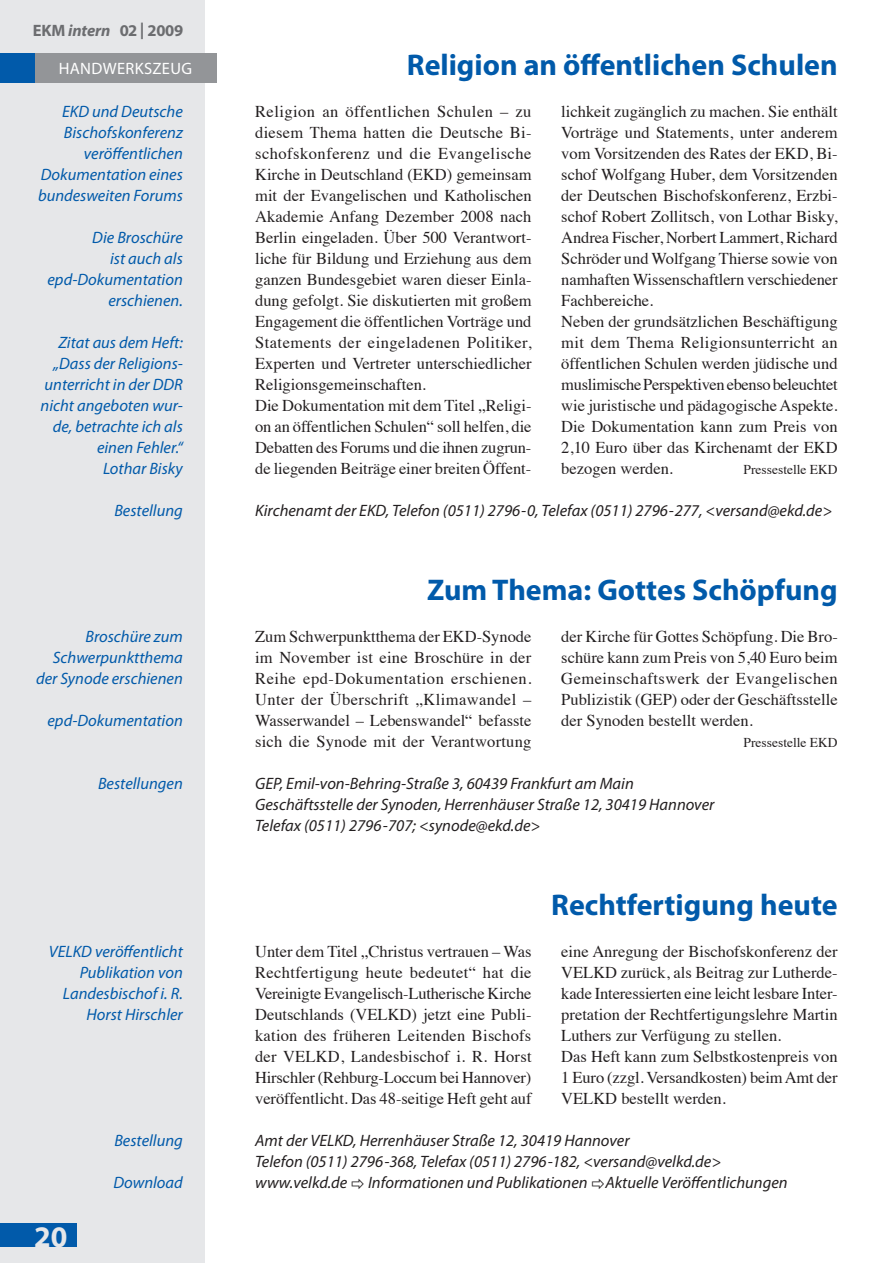
<style>
.page{position:relative;width:893px;height:1263px;background:#fff}
.page>*{position:absolute;margin:0;border:0;box-sizing:border-box;transform-origin:0 0}
.t1{font:700 30px "Myriad Pro";color:#015aaa}
.t2{font:700 30px "Myriad Pro";color:#e6e7e9}
.t3{font:16.5px/21px "Times";color:#231f20}
.t4{font:italic 16.5px/21px "Myriad Pro";color:#015aaa;text-align:right}
.t5{font:italic 16.5px/21px "Myriad Pro";color:#231f20}
.t6{font:700 16.5px "Myriad Pro";letter-spacing:-.01em;color:#6c6d70}
.t7{font:16.5px "Myriad Pro";color:#fff}
.t8{font:13.5px "Times";color:#231f20}
.s1{font-style:italic}
</style>
<div class="page">
<div style="left:0;top:0;width:204px;height:1263px;background:#e6e7e9"></div>
<div style="left:34px;top:53px;width:183px;height:30px;background:#939598"></div>
<div style="left:0;top:53px;width:34px;height:30px;background:#015aaa"></div>
<div style="left:0;top:1223px;width:77px;height:23px;background:#015aaa"></div>
<p class="t6" style="left:33px;top:20px;width:152px">EKM <span class="s1">intern</span> 02 | 2009</p>
<p class="t7" style="left:59px;top:58px;width:11px">HANDWERKSZE</p>
<p class="t7" style="left:170px;top:58px;width:22px">UG</p>
<p class="t1" style="left:407px;top:45px;width:432px">Religion an öffentlichen Schulen</p>
<p class="t4" style="left:38px;top:101px;width:146px">EKD und Deutsche<br>Bischofskonferenz veröffentlichen<br>Dokumentation eines bundesweiten Forums</p>
<p class="t4" style="left:47px;top:227px;width:137px">Die Broschüre<br>ist auch als epd-Dokumentation erschienen.</p>
<p class="t4" style="left:41px;top:332px;width:144px">Zitat aus dem Heft: „Dass der Religions&shy;unterricht in der DDR nicht angeboten wur&shy;de, betrachte ich als einen Fehler.“<br>Lothar Bisky</p>
<p class="t4" style="left:114px;top:500px;width:70px">Bestellung</p>
<p class="t3" style="left:255px;top:100px;width:278px">Religion an öffentlichen Schulen – zu diesem Thema hatten die Deutsche Bi&shy;schofskonferenz und die Evangelische Kirche in Deutschland (EKD) gemeinsam mit der Evangelischen und Katholischen Akademie Anfang Dezember 2008 nach Berlin eingeladen. Über 500 Verantwort&shy;liche für Bildung und Erziehung aus dem ganzen Bundesgebiet waren dieser Einla&shy;dung gefolgt. Sie diskutierten mit großem Engagement die öffentlichen Vorträge und Statements der eingeladenen Politiker, Experten und Vertreter unterschiedlicher Religionsgemeinschaften.<br>Die Dokumentation mit dem Titel „Religi&shy;on an öffentlichen Schulen“ soll helfen, die Debatten des Forums und die ihnen zugrun&shy;de liegenden Beiträge einer breiten Öffent-</p>
<p class="t3" style="left:561px;top:100px;width:278px">lichkeit zugänglich zu machen. Sie enthält Vorträge und Statements, unter anderem vom Vorsitzenden des Rates der EKD, Bi&shy;schof Wolfgang Huber, dem Vorsitzenden der Deutschen Bischofskonferenz, Erzbi&shy;schof Robert Zollitsch, von Lothar Bisky, Andrea Fischer, Norbert Lammert, Richard Schröder und Wolfgang Thierse sowie von namhaften Wissenschaftlern verschiedener Fachbereiche.<br>Neben der grundsätzlichen Beschäftigung mit dem Thema Religionsunterricht an öffentlichen Schulen werden jüdische und muslimische Perspektiven ebenso beleuchtet wie juristische und pädagogische Aspekte.<br>Die Dokumentation kann zum Preis von 2,10 Euro über das Kirchenamt der EKD bezogen werden.</p>
<p class="t8" style="left:744px;top:457px;width:96px">Pressestelle EKD</p>
<p class="t5" style="left:255px;top:500px;width:579px">Kirchenamt der EKD, Telefon (0511) 2796-0, Telefax (0511) 2796-277, &lt;versand@ekd.de&gt;</p>
<p class="t4" style="left:36px;top:626px;width:148px">Broschüre zum<br>Schwerpunktthema der Synode erschienen</p>
<p class="t4" style="left:47px;top:710px;width:137px">epd-Dokumentation</p>
<p class="t4" style="left:98px;top:773px;width:86px">Bestellungen</p>
<p class="t4" style="left:49px;top:941px;width:135px">VELKD veröffentlicht<br>Publikation von<br>Landesbischof i. R.<br>Horst Hirschler</p>
<p class="t2" style="left:34px;top:1217px;width:35px">20</p>
<p class="t4" style="left:114px;top:1130px;width:70px">Bestellung</p>
<p class="t4" style="left:113px;top:1172px;width:71px">Download</p>
<p class="t1" style="left:427px;top:570px;width:412px">Zum Thema: Gottes Schöpfung</p>
<p class="t3" style="left:255px;top:625px;width:278px;text-align:justify">Zum Schwerpunktthema der EKD-Synode im November ist eine Broschüre in der Reihe epd-Dokumentation erschienen.<br>Unter der Überschrift „Klimawandel – Wasserwandel – Lebenswandel“ befasste sich die Synode mit der Verantwortung</p>
<p class="t3" style="left:561px;top:625px;width:278px;text-align:justify">der Kirche für Gottes Schöpfung. Die Bro&shy;schüre kann zum Preis von 5,40 Euro beim Gemeinschaftswerk der Evangelischen Publizistik (GEP) oder der Geschäftsstelle der Synoden bestellt werden.</p>
<p class="t8" style="left:744px;top:730px;width:96px">Pressestelle EKD</p>
<p class="t5" style="left:255px;top:773px;width:461px">GEP, Emil-von-Behring-Straße 3, 60439 Frankfurt am Main<br>Geschäftsstelle der Synoden, Herrenhäuser Straße 12, 30419 Hannover<br>Telefax (0511) 2796-707; &lt;synode@ekd.de&gt;</p>
<p class="t1" style="left:551px;top:885px;width:288px">Rechtfertigung heute</p>
<p class="t3" style="left:255px;top:940px;width:278px;text-align:justify">Unter dem Titel „Christus vertrauen – Was Rechtfertigung heute bedeutet“ hat die Vereinigte Evangelisch-Lutherische Kirche Deutschlands (VELKD) jetzt eine Publi&shy;kation des früheren Leitenden Bischofs der VELKD, Landesbischof i. R. Horst Hirschler (Rehburg-Loccum bei Hannover) veröffentlicht. Das 48-seitige Heft geht auf</p>
<p class="t3" style="left:561px;top:940px;width:278px">eine Anregung der Bischofskonferenz der VELKD zurück, als Beitrag zur Lutherde&shy;kade Interessierten eine leicht lesbare Inter&shy;pretation der Rechtfertigungslehre Martin Luthers zur Verfügung zu stellen.<br>Das Heft kann zum Selbstkostenpreis von 1 Euro (zzgl. Versandkosten) beim Amt der VELKD bestellt werden.</p>
<p class="t5" style="left:255px;top:1130px;width:468px">Amt der VELKD, Herrenhäuser Straße 12, 30419 Hannover<br>Telefon (0511) 2796-368, Telefax (0511) 2796-182, &lt;versand@velkd.de&gt; www.velkd.de</p>
<p class="t5" style="left:368px;top:1172px;width:421px">Informationen und Publikationen Aktuelle Veröffentlichungen</p>
</div>
